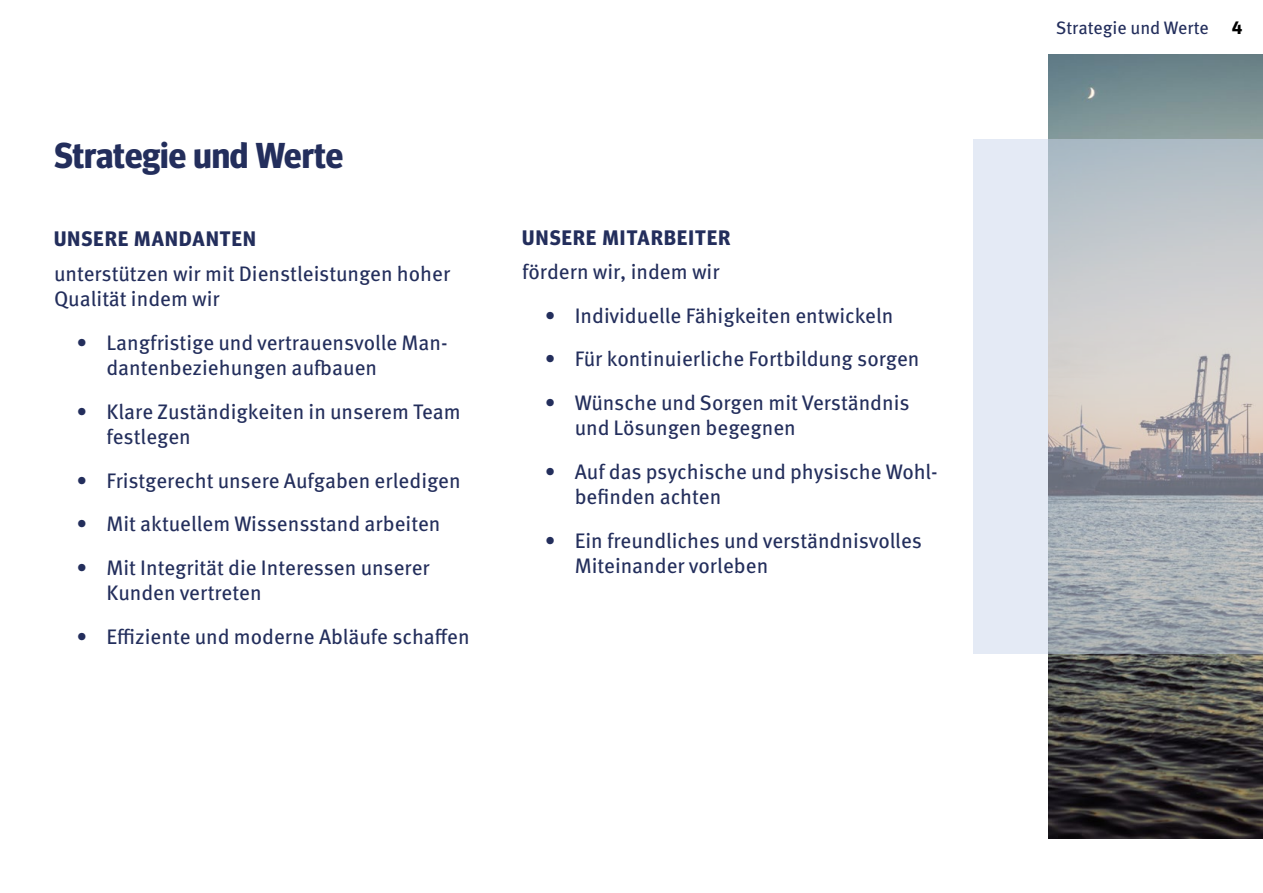
<style>
.page{position:relative;width:1263px;height:893px;background:#fff}
.page>*{position:absolute;margin:0;border:0;box-sizing:border-box;transform-origin:0 0}
.t1{font:700 36px "Meta Headline Pro";color:#232e5c}
.t2{font:21px/25.5px "Meta Pro";color:#232e5c}
.t3{font:700 21px "Meta Headline Pro";letter-spacing:.06em;color:#232e5c}
.t4{font:18px "Meta Pro";color:#232e5c}
.t5{font:700 18px "Meta Headline Pro";color:#000}
</style>
<div class="page">
<img style="left:1048px;top:54px;width:215px;height:785px">
<svg style="left:973px;top:140px;width:290px;height:514px;background:#c2c5cb"></svg>
<h1 class="t1" style="left:54px;top:127px;width:291px">Strategie und Werte</h1>
<p class="t3" style="left:54px;top:222px;width:203px">UNSERE MANDANTEN</p>
<p class="t2" style="left:54px;top:259px;width:398px">unterstützen wir mit Dienstleistungen hoher<br>Qualität indem wir</p>
<p class="t2" style="left:106px;top:328px;width:343px;text-indent:-30px">• Langfristige und vertrauensvolle Man&shy;dantenbeziehungen aufbauen</p>
<p class="t2" style="left:106px;top:397px;width:356px;text-indent:-30px">• Klare Zuständigkeiten in unserem Team festlegen</p>
<p class="t2" style="left:76px;top:466px;width:386px">• Fristgerecht unsere Aufgaben erledigen</p>
<p class="t2" style="left:76px;top:510px;width:366px">• Mit aktuellem Wissensstand arbeiten</p>
<p class="t2" style="left:106px;top:553px;width:325px;text-indent:-30px">• Mit Integrität die Interessen unserer<br>Kunden vertreten</p>
<p class="t2" style="left:76px;top:622px;width:395px">• Effiziente und moderne Abläufe schaffen</p>
<p class="t3" style="left:522px;top:221px;width:209px">UNSERE MITARBEITER</p>
<p class="t2" style="left:522px;top:258px;width:199px">fördern wir, indem wir</p>
<p class="t2" style="left:545px;top:301px;width:350px">• Individuelle Fähigkeiten entwickeln</p>
<p class="t2" style="left:545px;top:345px;width:376px">• Für kontinuierliche Fortbildung sorgen</p>
<p class="t2" style="left:575px;top:388px;width:336px;text-indent:-30px">• Wünsche und Sorgen mit Verständnis und Lösungen begegnen</p>
<p class="t2" style="left:575px;top:457px;width:364px;text-indent:-30px">• Auf das psychische und physische Wohl&shy;befinden achten</p>
<p class="t2" style="left:575px;top:526px;width:349px;text-indent:-30px">• Ein freundliches und verständnisvolles<br>Miteinander vorleben</p>
<p class="t4" style="left:1056px;top:14px;width:155px">Strategie und Werte</p>
<p class="t5" style="left:1232px;top:14px;width:11px">4</p>
</div>
